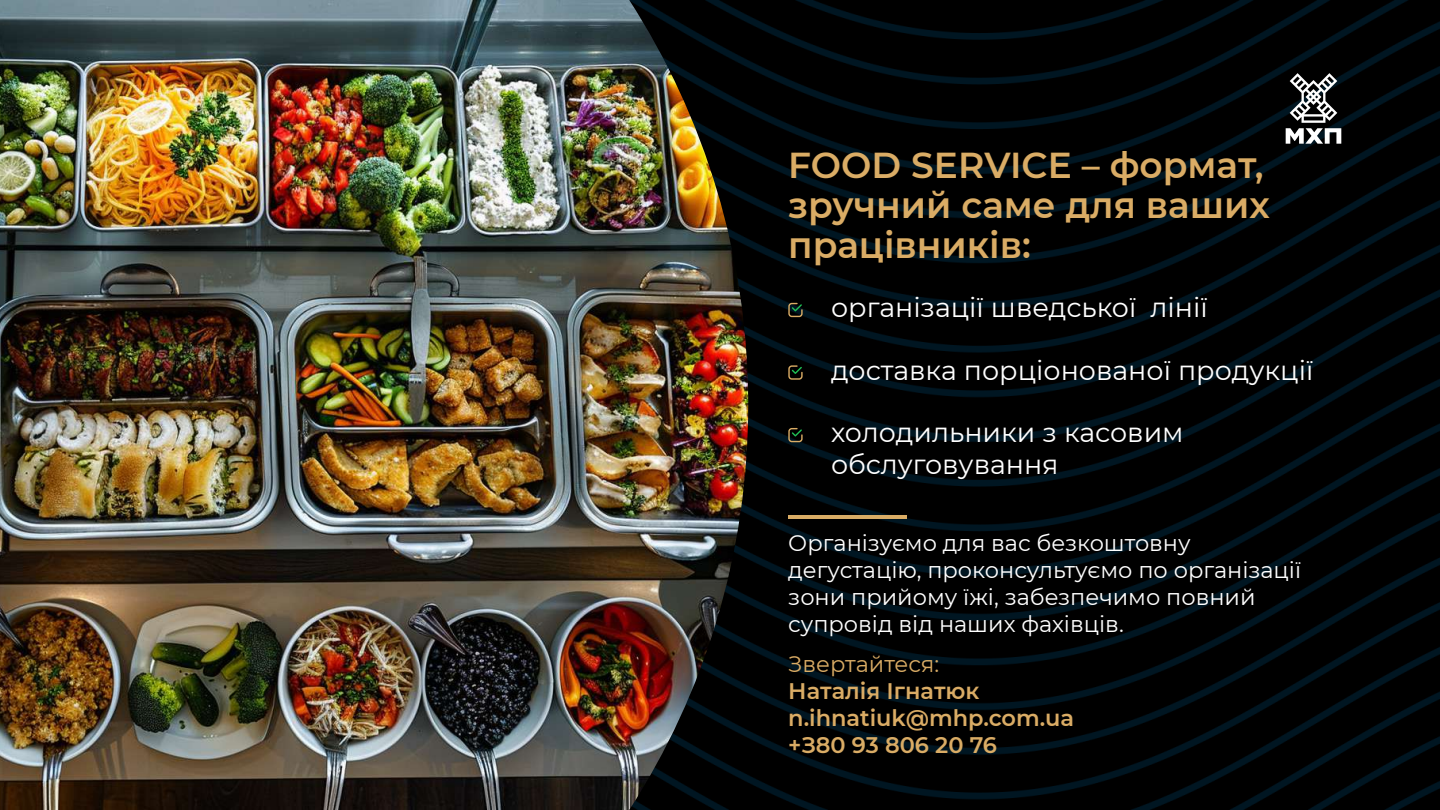
<style>
.page{position:relative;width:1440px;height:810px;background:#fff}
.page>*{position:absolute;margin:0;border:0;box-sizing:border-box;transform-origin:0 0}
.t1{font:600 36px/39.9px "Montserrat";color:#daac65}
.t2{font:27px/32.4px "Montserrat";color:#fff}
.t3{font:22.5px/27px "Montserrat";color:#fff}
.t4{font:600 22.5px/27px "Montserrat";color:#daac65}
.t5{font:22.5px "Montserrat";color:#daac65}
</style>
<div class="page">
<img style="left:748px;top:0;width:692px;height:810px">
<img style="left:0;top:0;width:748px;height:810px">
<svg style="left:1286px;top:73px;width:55px;height:71px"></svg>
<svg style="left:788px;top:303px;width:15px;height:14px"></svg>
<svg style="left:788px;top:365px;width:15px;height:15px"></svg>
<svg style="left:788px;top:428px;width:15px;height:14px"></svg>
<hr style="left:788px;top:515px;width:119px;height:3px;background:#daac65">
<h1 class="t1" style="left:788px;top:144px;width:483px">FOOD SERVICE – формат, зручний саме для ваших працівників:</h1>
<p class="t2" style="left:831px;top:290px;width:378px">організації шведської лінії</p>
<p class="t2" style="left:831px;top:353px;width:484px">доставка порціонованої продукції</p>
<p class="t2" style="left:831px;top:415px;width:354px">холодильники з касовим обслуговування</p>
<p class="t3" style="left:788px;top:528px;width:514px">Організуємо для вас безкоштовну дегустацію, проконсультуємо по організації зони прийому їжі , забезпечимо повний супровід від наших фахівців.</p>
<p class="t5" style="left:788px;top:649px;width:152px">Звертайтеся:</p>
<p class="t4" style="left:788px;top:677px;width:287px">Наталія Ігнатюк n.ihnatiuk@mhp.com.ua +З80 93 806 20 76</p>
</div>
